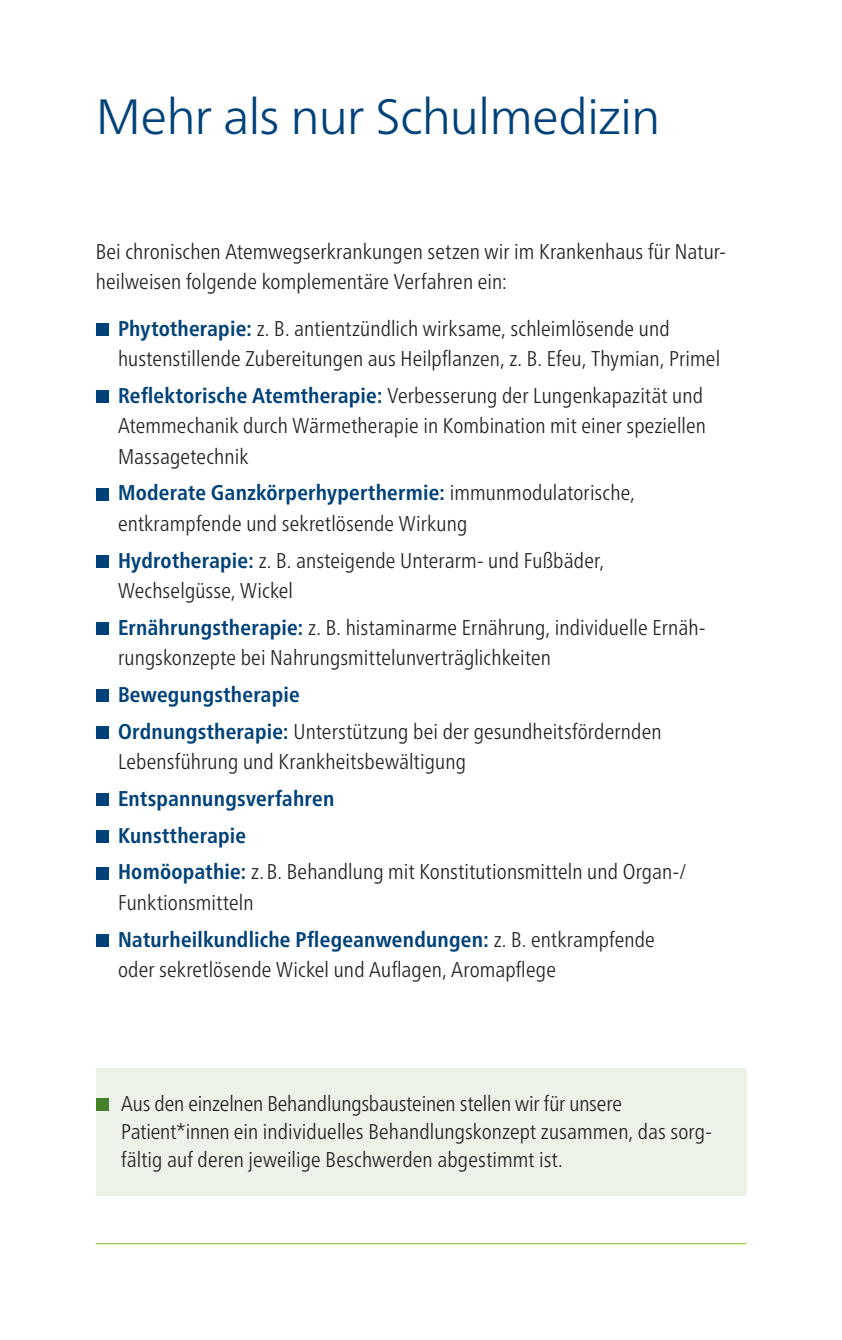
<style>
.page{position:relative;width:842px;height:1340px;background:#fff}
.page>*{position:absolute;margin:0;border:0;box-sizing:border-box;transform-origin:0 0}
.kfn_head_20pt{font:300 49.5px "Frutiger Neue LT Pro";letter-spacing:-.02em;color:#004279}
.kfn_copy_9_5pt_CONDENSED_LINE{font:300 condensed 21.38px/30.4px "Frutiger Neue LT Pro";letter-spacing:.005em;color:#231f20}
.copy_12pt{font:300 condensed 21.38px/30.4px "Frutiger Neue LT Pro";letter-spacing:.005em;color:#231f20}
.kfn_copy_9_5pt_CONDENSED_LINE-2{font:700 condensed 21.38px "Frutiger Neue LT Pro";letter-spacing:.01em;color:#004279}
.s1{font-weight:700;color:#004279}
</style>
<div class="page">
<div style="left:96px;top:323px;width:12px;height:13px;background:#004279"></div>
<div style="left:96px;top:390px;width:12px;height:13px;background:#004279"></div>
<div style="left:96px;top:487px;width:12px;height:13px;background:#004279"></div>
<div style="left:96px;top:555px;width:12px;height:12px;background:#004279"></div>
<div style="left:96px;top:622px;width:12px;height:12px;background:#004279"></div>
<div style="left:96px;top:689px;width:12px;height:13px;background:#004279"></div>
<div style="left:96px;top:726px;width:12px;height:12px;background:#004279"></div>
<div style="left:96px;top:793px;width:12px;height:12px;background:#004279"></div>
<div style="left:96px;top:829px;width:12px;height:13px;background:#004279"></div>
<div style="left:96px;top:866px;width:12px;height:13px;background:#004279"></div>
<div style="left:96px;top:933px;width:12px;height:13px;background:#004279"></div>
<hr style="left:96px;top:1243px;width:650px;height:1px;background:#8bc63e">
<div style="left:96px;top:1068px;width:650px;height:128px;background:#edf2e9"></div>
<div style="left:96px;top:1097px;width:12px;height:13px;background:#45802a"></div>
<p class="kfn_head_20pt" style="left:96px;top:87px;width:566px">Mehr als nur Schulmedizin</p>
<p class="kfn_copy_9_5pt_CONDENSED_LINE" style="left:96px;top:236px;width:632px">Bei chronischen Atemwegserkrankungen setzen wir im Krankenhaus für Natur&shy;heilweisen folgende komplementäre Verfahren ein:</p>
<p class="kfn_copy_9_5pt_CONDENSED_LINE" style="left:118px;top:313px;width:604px"><span class="s1">Phytotherapie:</span> z. B. antientzündlich wirksame, schleimlösende und hustenstillende Zubereitungen aus Heilpflanzen, z. B. Efeu, Thymian, Primel</p>
<p class="copy_12pt" style="left:118px;top:380px;width:589px"><span class="s1">Reflektorische Atemtherapie:</span> Verbesserung der Lungenkapazität und<br>Atemmechanik durch Wärmetherapie in Kombination mit einer speziellen<br>Massagetechnik</p>
<p class="kfn_copy_9_5pt_CONDENSED_LINE" style="left:118px;top:477px;width:518px"><span class="s1">Moderate Ganzkörperhyperthermie:</span> immunmodulatorische, entkrampfende und sekretlösende Wirkung</p>
<p class="kfn_copy_9_5pt_CONDENSED_LINE" style="left:118px;top:545px;width:487px"><span class="s1">Hydrotherapie:</span> z. B. ansteigende Unterarm- und Fußbäder,<br>Wechselgüsse, Wickel</p>
<p class="kfn_copy_9_5pt_CONDENSED_LINE" style="left:118px;top:612px;width:589px"><span class="s1">Ernährungstherapie:</span> z. B. histaminarme Ernährung, individuelle Ernäh&shy;rungskonzepte bei Nahrungsmittelunverträglichkeiten</p>
<p class="kfn_copy_9_5pt_CONDENSED_LINE-2" style="left:118px;top:682px;width:183px">Bewegungstherapie</p>
<p class="kfn_copy_9_5pt_CONDENSED_LINE" style="left:118px;top:716px;width:545px"><span class="s1">Ordnungstherapie:</span> Unterstützung bei der gesundheitsfördernden<br>Lebensführung und Krankheitsbewältigung</p>
<p class="kfn_copy_9_5pt_CONDENSED_LINE-2" style="left:118px;top:785px;width:218px">Entspannungsverfahren</p>
<p class="kfn_copy_9_5pt_CONDENSED_LINE-2" style="left:118px;top:822px;width:130px">Kunsttherapie</p>
<p class="kfn_copy_9_5pt_CONDENSED_LINE" style="left:118px;top:856px;width:571px"><span class="s1">Homöopathie:</span> z. B. Behandlung mit Konstitutionsmitteln und Organ-/<br>Funktionsmitteln</p>
<p class="kfn_copy_9_5pt_CONDENSED_LINE" style="left:118px;top:923px;width:538px"><span class="s1">Naturheilkundliche Pflegeanwendungen:</span> z. B. entkrampfende oder sekretlösende Wickel und Auflagen, Aromapflege</p>
<p class="kfn_copy_9_5pt_CONDENSED_LINE" style="left:121px;top:1088px;width:591px;line-height:28.1px">Aus den einzelnen Behandlungsbausteinen stellen wir für unsere<br>Patient*innen ein individuelles Behandlungskonzept zusammen, das sorg&shy;fältig auf deren jeweilige Beschwerden abgestimmt ist.</p>
</div>
